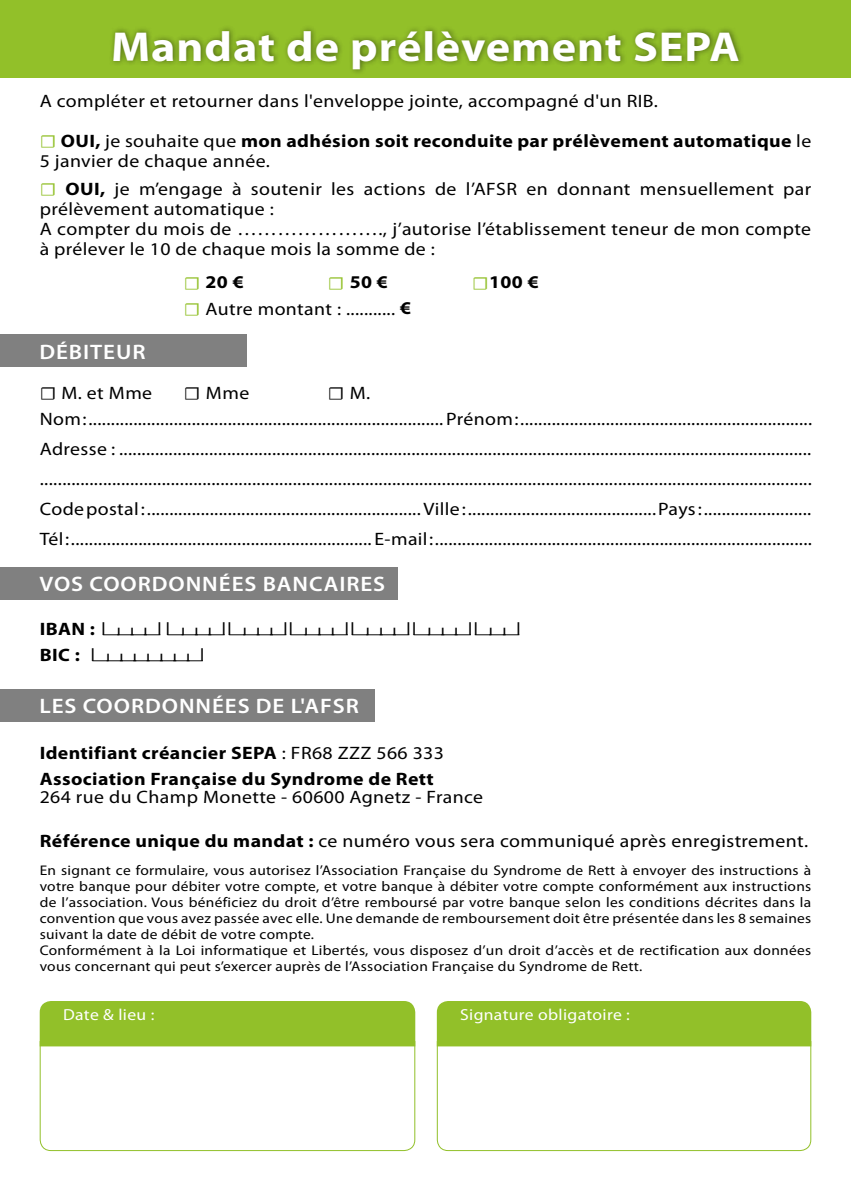
<style>
.page{position:relative;width:851px;height:1191px;background:#fff}
.page>*{position:absolute;margin:0;border:0;box-sizing:border-box;transform-origin:0 0}
.t1{font:700 42px "Myriad Pro";letter-spacing:.02em;color:#fff;scale:1.1 1}
.t2{font:600 21px "Myriad Pro";letter-spacing:.04em;color:#fff;scale:1.1 1}
.t3{font:18px/20px "Myriad Pro";letter-spacing:.02em;color:#000;scale:1.1 1}
.t4{font:700 18px/20px "Myriad Pro";letter-spacing:.02em;color:#000;scale:1.1 1}
.t5{font:300 18px/26px "Myriad Pro";letter-spacing:-.04em;color:#000;scale:1.8 1}
.t6{font:16px "Myriad Pro";letter-spacing:.02em;color:#fff;scale:1.1 1}
.t7{font:14px/16px "Myriad Pro";letter-spacing:.02em;color:#000;scale:1.1 1}
.s1{font-family:"Minion Pro";font-weight:400;color:#92c029}
.s2{font-weight:400}
.s3{font-family:"Minion Pro";color:#92c029}
.s4{font-weight:700}
.s5{font-family:"Minion Pro"}
</style>
<div class="page">
<div style="left:0;top:0;width:850px;height:78px;background:#92c029"></div>
<div style="left:40px;top:1001px;width:375px;height:39px;background:#92c029"></div>
<div style="left:437px;top:1001px;width:374px;height:39px;background:#92c029"></div>
<svg style="left:39px;top:1040px;width:376px;height:111px"></svg>
<svg style="left:436px;top:1040px;width:375px;height:111px"></svg>
<div style="left:108px;top:25px;width:636px;height:50px;background:#000;opacity:.45"></div>
<div style="left:0;top:334px;width:247px;height:33px;background:#808080"></div>
<div style="left:0;top:567px;width:398px;height:32px;background:#808080"></div>
<div style="left:0;top:689px;width:374px;height:32px;background:#808080"></div>
<h1 class="t1" style="left:111px;top:19px;width:573px">Mandat de prélèvement SEPA</h1>
<p class="t3" style="left:40px;top:91px;width:563px">A compléter et retourner dans l'enveloppe jointe, accompagné d'un RIB.</p>
<p class="t4" style="left:40px;top:130px;width:702px"><span class="s1">☐</span> OUI, <span class="s2">je souhaite que</span> mon adhésion soit reconduite par prélèvement automatique <span class="s2">le<br>5 janvier de chaque année.</span></p>
<p class="t3" style="left:40px;top:179px;width:703px"><span class="s3">☐</span> <span class="s4">OUI,</span> je m’engage à soutenir les actions de l’AFSR en donnant mensuellement par prélèvement automatique :<br>A compter du mois de …………………., j’autorise l’établissement teneur de mon compte à prélever le 10 de chaque mois la somme de :</p>
<p class="t4" style="left:184px;top:271px;width:56px"><span class="s1">☐</span> 20 €</p>
<p class="t4" style="left:328px;top:271px;width:56px"><span class="s1">☐</span> 50 €</p>
<p class="t4" style="left:472px;top:271px;width:62px"><span class="s1">☐</span>100 €</p>
<p class="t3" style="left:184px;top:299px;width:208px"><span class="s3">☐</span> Autre montant : ........... <span class="s4">€</span></p>
<p class="t2" style="left:39px;top:338px;width:98px">DÉBITEUR</p>
<p class="t3" style="left:40px;top:380px;width:703px;line-height:26px;text-indent:288px"><span class="s5">☐</span> M.<br>Nom : ............................................................................... Prénom : .................................................................</p>
<p class="t3" style="left:40px;top:434px;width:703px;line-height:30px;text-align:justify">Adresse : .......................................................................................................................................................... ...........................................................................................................................................................................<br>Code postal : ............................................................. Ville : .......................................... Pays : ........................<br>Tél : ................................................................... E-mail : ....................................................................................</p>
<p class="t3" style="left:40px;top:383px;width:104px"><span class="s5">☐</span> M. et Mme</p>
<p class="t3" style="left:184px;top:383px;width:61px"><span class="s5">☐</span> Mme</p>
<p class="t2" style="left:39px;top:571px;width:316px">VOS COORDONNÉES BANCAIRES</p>
<p class="t5" style="left:40px;top:614px;width:269px"><span class="s4">I B A N :</span> l_<sub>l</sub>_<sub>l</sub>_<sub>l</sub>_ll_<sub>l</sub>_<sub>l</sub>_<sub>l</sub>_ll_<sub>l</sub>_<sub>l</sub>_<sub>l</sub>_ll_<sub>l</sub>_<sub>l</sub>_<sub>l</sub>_ll_<sub>l</sub>_<sub>l</sub>_<sub>l</sub>_ll_<sub>l</sub>_<sub>l</sub>_<sub>l</sub>_ll_<sub>l</sub>_<sub>l</sub>_l<br><span class="s4">B I C :</span> l_<sub>l</sub>_<sub>l</sub>_<sub>l</sub>_<sub>l</sub>_<sub>l</sub>_<sub>l</sub>_<sub>l</sub>_l</p>
<p class="t2" style="left:39px;top:693px;width:292px">LES COORDONNÉES DE L'AFSR</p>
<p class="t4" style="left:40px;top:739px;width:369px;line-height:26px">Identifiant créancier SEPA <span class="s2">: FR68 ZZZ 566 333<br></span>Association Française du Syndrome de Rett</p>
<p class="t3" style="left:40px;top:787px;width:404px">264 rue du Champ Monette - 60600 Agnetz - France</p>
<p class="t3" style="left:40px;top:831px;width:700px"><span class="s4">Référence unique du mandat :</span> ce numéro vous sera communiqué après enregistrement.</p>
<p class="t7" style="left:40px;top:862px;width:703px">En signant ce formulaire, vous autorisez l’Association Française du Syndrome de Rett à envoyer des instructions à votre banque pour débiter votre compte, et votre banque à débiter votre compte conformément aux instructions de l’association. Vous bénéficiez du droit d’être remboursé par votre banque selon les conditions décrites dans la convention que vous avez passée avec elle. Une demande de remboursement doit être présentée dans les 8 semaines suivant la date de débit de votre compte.<br>Conformément à la Loi informatique et Libertés, vous disposez d’un droit d’accès et de rectification aux données vous concernant qui peut s’exercer auprès de l’Association Française du Syndrome de Rett.</p>
<p class="t6" style="left:63px;top:1004px;width:84px">Date &amp; lieu :</p>
<p class="t6" style="left:460px;top:1004px;width:156px">Signature obligatoire :</p>
</div>
